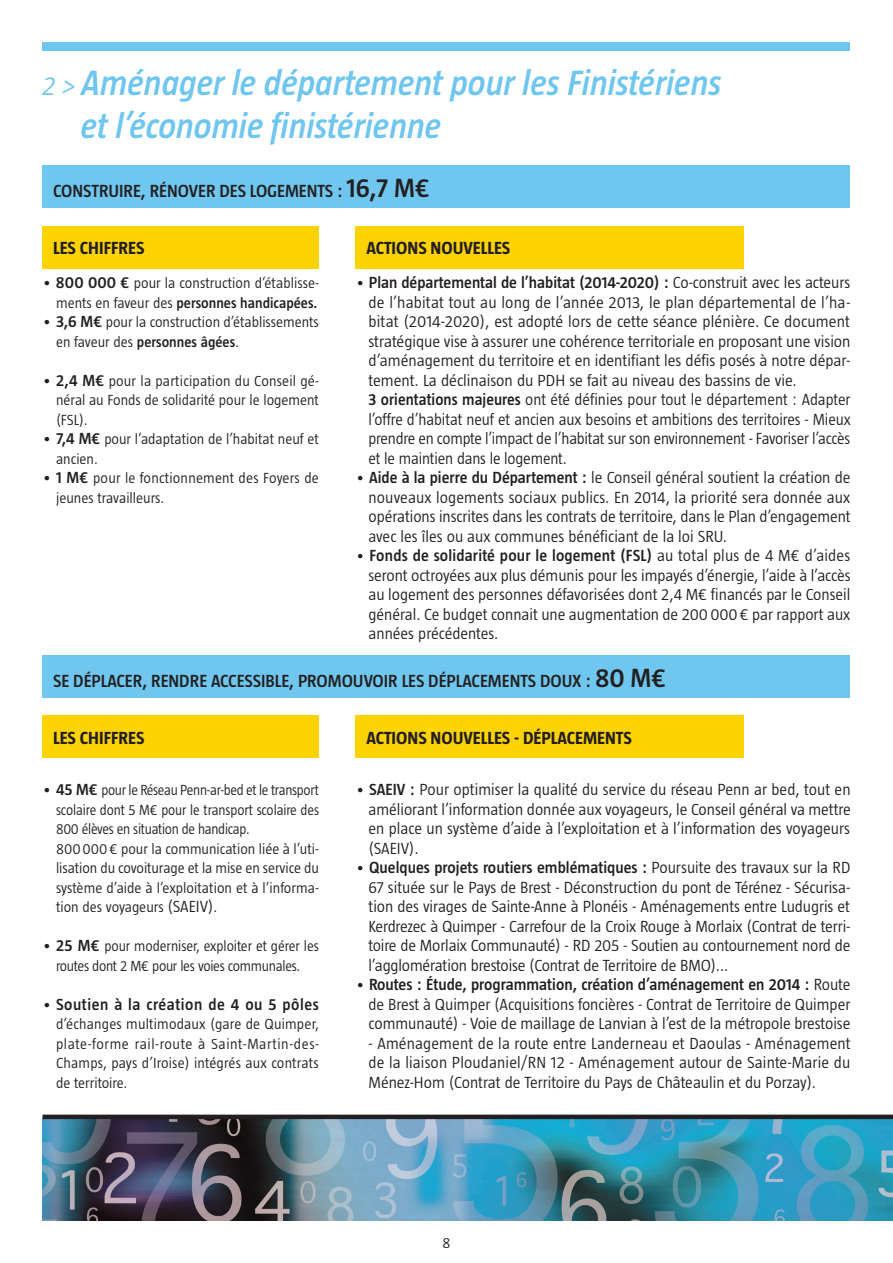
<style>
.page{position:relative;width:893px;height:1263px;background:#fff}
.page>*{position:absolute;margin:0;border:0;box-sizing:border-box;transform-origin:0 0}
.titres_titre_seconda{font:italic 600 36px "Taz";color:#6fc6ef}
.pavés_pavé_cartouche{font:600 18px "Taz";color:#231f20}
.pavés_pavé_cartouche-2{font:700 18px "Taz";color:#231f20}
.textes_courants_pavé{font:300 16.5px/19.5px "Taz";color:#231f20;text-align:justify}
.textes_courants_pavé-2{font:600 16.5px "Taz";letter-spacing:.03em;color:#231f20}
.textes_courants_pavé-3{font:300 15px/19.5px "Taz";color:#231f20}
.textes_courants_pavé-4{font:300 15px/19.5px "Taz";color:#231f20;text-align:justify;scale:.95 1}
.textes_courants_pavé-5{font:300 15px/19.5px "Taz";letter-spacing:-.02em;color:#231f20;text-align:center}
.s1{font-weight:300;font-size:27px}
.s2{font-size:27px}
.s3{font-size:16.5px}
.s4{font-weight:600;font-size:16.5px}
.s5{font-weight:600}
.s6{font-weight:300}
</style>
<div class="page">
<div style="left:356px;top:226px;width:388px;height:42px;background:#fed304"></div>
<div style="left:43px;top:165px;width:807px;height:43px;background:#6fc6ef"></div>
<div style="left:43px;top:226px;width:276px;height:42px;background:#fed304"></div>
<div style="left:43px;top:43px;width:807px;height:8px;background:#6fc6ef"></div>
<img style="left:43px;top:1119px;width:850px;height:101px">
<div style="left:43px;top:1114px;width:850px;height:5px;background:#231f20"></div>
<div style="left:356px;top:715px;width:388px;height:43px;background:#fed304"></div>
<div style="left:43px;top:655px;width:807px;height:42px;background:#6fc6ef"></div>
<div style="left:43px;top:715px;width:276px;height:43px;background:#fed304"></div>
<p class="titres_titre_seconda" style="left:43px;top:62px;width:681px"><span class="s1">2 &gt;</span> Aménager le département pour les Finistériens</p>
<p class="titres_titre_seconda" style="left:81px;top:106px;width:362px">et l’économie finistérienne</p>
<p class="pavés_pavé_cartouche" style="left:53px;top:181px;width:378px">CONSTRUIRE, RÉNOVER DES LOGEMENTS : <span class="s2">16,7 M€</span></p>
<p class="pavés_pavé_cartouche-2" style="left:53px;top:238px;width:93px">LES CHIFFRES</p>
<p class="textes_courants_pavé-3" style="left:43px;top:273px;width:278px;text-align:right"><span class="s3">•</span> <span class="s4">800 000 €</span> pour la construction d’établisse&shy;ments en faveur des <span class="s5">personnes handicapées.</span></p>
<p class="textes_courants_pavé-3" style="left:56px;top:312px;width:264px;text-indent:-14px"><span class="s3">•</span> <span class="s4">3,6 M€</span> pour la construction d’établissements en faveur des <span class="s5">personnes âgées</span>.</p>
<p class="textes_courants_pavé-3" style="left:56px;top:371px;width:264px;text-align:justify;text-indent:-14px"><span class="s3">•</span> <span class="s4">2,4 M€</span> pour la participation du Conseil gé&shy;néral au Fonds de solidarité pour le logement (FSL).</p>
<p class="textes_courants_pavé-3" style="left:56px;top:429px;width:264px;text-indent:-14px"><span class="s3">•</span> <span class="s4">7,4 M€</span> pour l’adaptation de l’habitat neuf et ancien.</p>
<p class="textes_courants_pavé-3" style="left:56px;top:468px;width:264px;text-indent:-14px"><span class="s3">•</span> <span class="s4">1 M€</span> pour le fonctionnement des Foyers de jeunes travailleurs.</p>
<p class="pavés_pavé_cartouche-2" style="left:366px;top:238px;width:145px">ACTIONS NOUVELLES</p>
<p class="textes_courants_pavé" style="left:369px;top:272px;width:484px;text-indent:-13px">• <span class="s5">Plan départemental de l’habitat (2014-2020) :</span> Co-construit avec les acteurs de l’habitat tout au long de l’année 2013, le plan départemental de l’ha&shy;bitat (2014-2020), est adopté lors de cette séance plénière. Ce document stratégique vise à assurer une cohérence territoriale en proposant une vision d’aménagement du territoire et en identifiant les défis posés à notre dépar&shy;tement. La déclinaison du PDH se fait au niveau des bassins de vie.</p>
<p class="textes_courants_pavé" style="left:369px;top:389px;width:484px"><span class="s5">3 orientations majeures</span> ont été définies pour tout le département : Adapter l’offre d’habitat neuf et ancien aux besoins et ambitions des territoires - Mieux prendre en compte l’impact de l’habitat sur son environnement - Favoriser l’accès et le maintien dans le logement.</p>
<p class="textes_courants_pavé" style="left:369px;top:467px;width:484px;text-indent:-13px">• <span class="s5">Aide à la pierre du Département :</span> le Conseil général soutient la création de nouveaux logements sociaux publics. En 2014, la priorité sera donnée aux opérations inscrites dans les contrats de territoire, dans le Plan d’engagement avec les îles ou aux communes bénéficiant de la loi SRU.</p>
<p class="textes_courants_pavé" style="left:369px;top:545px;width:484px;text-indent:-13px">• <span class="s5">Fonds de solidarité pour le logement (FSL)</span> au total plus de 4 M€ d’aides seront octroyées aux plus démunis pour les impayés d’énergie, l’aide à l’accès au logement des personnes défavorisées dont 2,4 M€ financés par le Conseil général. Ce budget connait une augmentation de 200 000€ par rapport aux années précédentes.</p>
<p class="pavés_pavé_cartouche" style="left:53px;top:671px;width:615px">SE DÉPLACER, RENDRE ACCESSIBLE, PROMOUVOIR LES DÉPLACEMENTS DOUX : <span class="s2">80 M€</span></p>
<p class="pavés_pavé_cartouche-2" style="left:53px;top:728px;width:93px">LES CHIFFRES</p>
<p class="textes_courants_pavé-4" style="left:56px;top:780px;width:278px;text-indent:-14px"><span class="s3">•</span> <span class="s4">45 M€</span> pour le Réseau Penn-ar-bed et le transport scolaire dont 5 M€ pour le transport scolaire des 800 élèves en situation de handicap.</p>
<p class="textes_courants_pavé-3" style="left:56px;top:839px;width:264px;text-align:justify">800000€ pour la communication liée à l’uti&shy;lisation du covoiturage et la mise en service du système d’aide à l’exploitation et à l’informa&shy;tion des voyageurs <span class="s3">(SAEIV)</span>.</p>
<p class="textes_courants_pavé-5" style="left:43px;top:936px;width:278px"><span class="s3">•</span> <span class="s4">25 M€</span> pour moderniser, exploiter et gérer les routes dont 2 M€ pour les voies communales.</p>
<p class="textes_courants_pavé-2" style="left:43px;top:995px;width:278px"><span class="s6">•</span> Soutien à la création de 4 ou 5 pôles</p>
<p class="textes_courants_pavé-3" style="left:56px;top:1014px;width:264px;text-align:justify">d’échanges multimodaux (gare de Quimper, plate-forme rail-route à Saint-Martin-des-Champs, pays d’Iroise) intégrés aux contrats de territoire.</p>
<p class="pavés_pavé_cartouche-2" style="left:366px;top:728px;width:267px">ACTIONS NOUVELLES - DÉPLACEMENTS</p>
<p class="textes_courants_pavé" style="left:369px;top:779px;width:484px;text-indent:-13px">• <span class="s5">SAEIV :</span> Pour optimiser la qualité du service du réseau Penn ar bed, tout en améliorant l’information donnée aux voyageurs, le Conseil général va mettre en place un système d’aide à l’exploitation et à l’information des voyageurs (SAEIV).</p>
<p class="textes_courants_pavé" style="left:369px;top:857px;width:483px;text-indent:-13px">• <span class="s5">Quelques projets routiers emblématiques :</span> Poursuite des travaux sur la RD 67 située sur le Pays de Brest - Déconstruction du pont de Térénez - Sécurisa&shy;tion des virages de Sainte-Anne à Plonéis - Aménagements entre Ludugris et Kerdrezec à Quimper - Carrefour de la Croix Rouge à Morlaix (Contrat de terri&shy;toire de Morlaix Communauté) - RD 205 - Soutien au contournement nord de l’agglomération brestoise (Contrat de Territoire de BMO)...</p>
<p class="textes_courants_pavé" style="left:369px;top:974px;width:483px;text-indent:-13px">• <span class="s5">Routes : Étude, programmation, création d’aménagement en 2014 :</span> Route de Brest à Quimper (Acquisitions foncières - Contrat de Territoire de Quimper communauté) - Voie de maillage de Lanvian à l’est de la métropole brestoise</p>
<p class="textes_courants_pavé" style="left:369px;top:1033px;width:484px">- Aménagement de la route entre Landerneau et Daoulas - Aménagement de la liaison Ploudaniel/RN 12 - Aménagement autour de Sainte-Marie du Ménez-Hom (Contrat de Territoire du Pays de Châteaulin et du Porzay).</p>
<p class="textes_courants_pavé-3" style="left:442px;top:1233px;width:9px">8</p>
</div>
